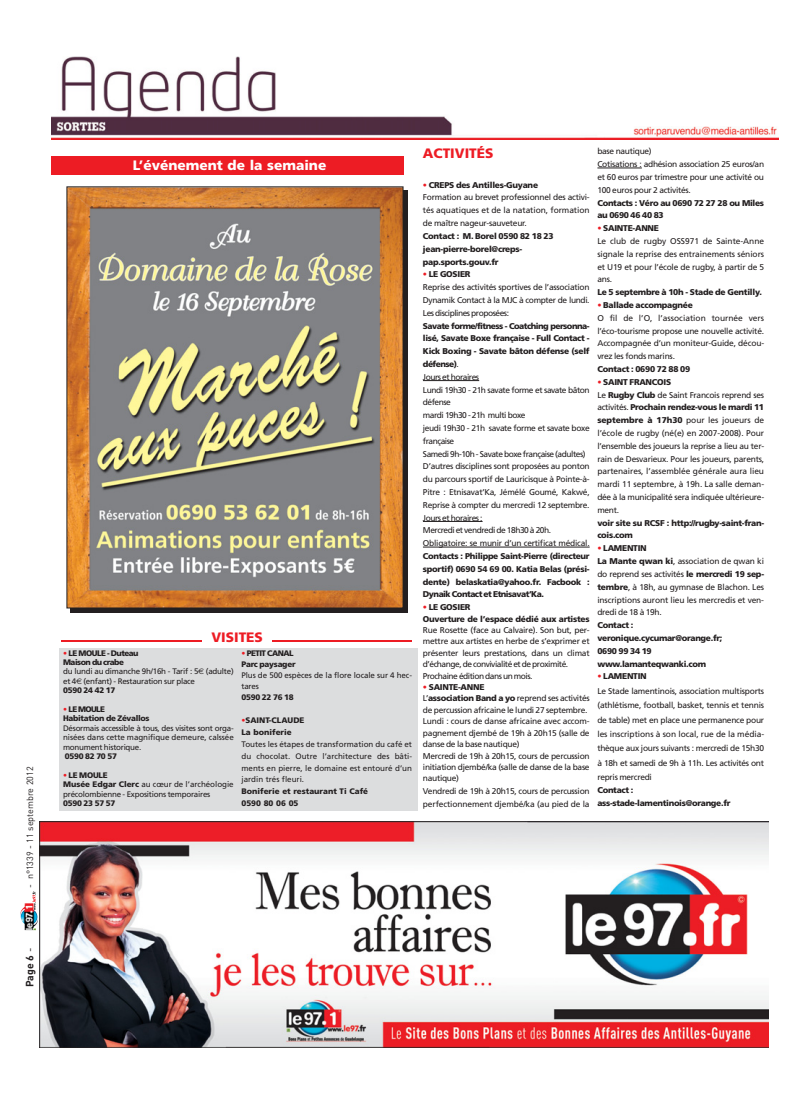
<style>
.page{position:relative;width:794px;height:1106px;background:#fff}
.page>*{position:absolute;margin:0;border:0;box-sizing:border-box;transform-origin:0 0}
.t1{font:900 13.7px "Frutiger";color:#fff}
.t2{font:900 13.7px "Frutiger";color:#ed1c24}
.t3{font:700 10.5px "DIN";color:#231f20}
.t4{font:9px "DIN";color:#231f20}
.t5{font:8.4px/12.8px "Frutiger";letter-spacing:-.03em;color:#231f20}
.t6{font:900 8.4px/12.8px "Frutiger";letter-spacing:-.035em;color:#231f20}
.t7{font:8.4px/12.8px "Frutiger";letter-spacing:-.01em;color:#231f20}
.t8{font:8px/11.8px "Frutiger";letter-spacing:-.01em;color:#231f20;text-align:justify}
.t9{font:8px/9.4px "Frutiger";letter-spacing:-.03em;color:#231f20}
.t10{font:900 8px/9.4px "Frutiger";letter-spacing:-.03em;color:#231f20}
.t11{font:900 8px/11.8px "Frutiger";color:#231f20}
.s1{font-weight:400}
.s2{font-weight:700;color:#ed1c24}
.s3{font-weight:900}
.s4{font-family:"Euro Sans"}
.s5{font-weight:900;color:#ed1c24}
.s6{color:#ed1c24}
</style>
<div class="page">
<img style="left:20px;top:903px;width:18px;height:27px">
<svg style="left:32px;top:891px;width:4px;height:19px"></svg>
<img style="left:40px;top:821px;width:728px;height:226px">
<div style="left:60px;top:648px;width:358px;height:162px;background:#dcddde"></div>
<img style="left:52px;top:57px;width:726px;height:83px">
<hr style="left:423px;top:380px;width:56px;height:1px;background:#231f20">
<hr style="left:423px;top:521px;width:59px;height:1px;background:#231f20">
<hr style="left:423px;top:547px;width:166px;height:1px;background:#231f20">
<hr style="left:597px;top:168px;width:45px;height:1px;background:#231f20">
<div style="left:51px;top:156px;width:352px;height:19px;background:#ed1c24"></div>
<hr style="left:62px;top:640px;width:350px;height:2px;background:#ed1c24">
<div style="left:202px;top:631px;width:70px;height:16px;background:#fff"></div>
<svg style="left:70px;top:190px;width:337px;height:423px;background:#4c3424"></svg>
<img style="left:68px;top:188px;width:333px;height:418px">
<p class="t4" style="left:27px;top:888px;width:123px;rotate:-90deg">- n°1339 - 11 septembre 2012</p>
<p class="t3" style="left:26px;top:987px;width:41px;rotate:-90deg">Page 6 <span class="s1">-</span></p>
<h1 class="t1" style="left:133px;top:160px;width:195px">L’événement de la semaine</h1>
<h1 class="t2" style="left:211px;top:631px;width:53px">VISITES</h1>
<p class="t9" style="left:63px;top:648px;width:172px"><span class="s2">•</span> <span class="s3">LE MOULE - Duteau<br>Maison du crabe<br></span>du lundi au dimanche 9h/16h - Tarif : 5<span class="s4">€</span> (adulte) et 4<span class="s4">€</span> (enfant) - Restauration sur place<br><span class="s3">0590 24 42 17</span></p>
<p class="t10" style="left:63px;top:705px;width:88px"><span class="s2">•</span> LE MOULE<br>Habitation de Zévallos</p>
<p class="t8" style="left:63px;top:724px;width:172px;line-height:9.4px">Désormais accessible à tous, des visites sont orga&shy;nisées dans cette magnifique demeure, calssée monument historique.</p>
<p class="t10" style="left:65px;top:752px;width:54px">0590 82 70 57</p>
<p class="t9" style="left:63px;top:771px;width:172px"><span class="s2">•</span> <span class="s3">LE MOULE<br>Musée Edgar Clerc</span> au cœur de l’archéologie précolombienne - Expositions temporaires</p>
<p class="t10" style="left:63px;top:799px;width:54px">0590 23 57 57</p>
<p class="t10" style="left:241px;top:647px;width:56px;line-height:11.2px"><span class="s2">•</span> PETIT CANAL<br>Parc paysager</p>
<p class="t8" style="left:241px;top:670px;width:172px;line-height:11.2px">Plus de 500 espèces de la flore locale sur 4 hec&shy;tares</p>
<p class="t10" style="left:241px;top:693px;width:54px">0590 22 76 18</p>
<p class="t11" style="left:241px;top:715px;width:64px"><span class="s2">•</span>SAINT-CLAUDE<br>La boniferie</p>
<p class="t8" style="left:241px;top:739px;width:172px">Toutes les étapes de transformation du café et du chocolat. Outre l’architecture des bâti&shy;ments en pierre, le domaine est entouré d’un jardin trés fleuri.</p>
<p class="t11" style="left:241px;top:786px;width:128px">Boniferie et restaurant Ti Café<br>0590 80 06 05</p>
<h1 class="t2" style="left:423px;top:148px;width:72px">ACTIVITÉS</h1>
<p class="t5" style="left:423px;top:179px;width:168px"><span class="s5">•</span> <span class="s3">CREPS des Antilles-Guyane<br></span>Formation au brevet professionnel des activi&shy;tés aquatiques et de la natation, formation de maître nageur-sauveteur.</p>
<p class="t6" style="left:423px;top:230px;width:132px">Contact : M. Borel 0590 82 18 23 jean-pierre-borel@creps&shy;pap.sports.gouv.fr</p>
<p class="t5" style="left:423px;top:269px;width:168px"><span class="s5">•</span> <span class="s3">LE GOSIER<br></span>Reprise des activités sportives de l’association Dynamik Contact à la MJC à compter de lundi.<br>Les disciplines proposées:</p>
<p class="t5" style="left:423px;top:320px;width:168px"><span class="s3">Savate forme/fitness - Coatching personna&shy;lisé, Savate Boxe française - Full Contact - Kick Boxing - Savate bâton défense (self défense)</span>.<br>Jours et horaires<br>Lundi 19h30 - 21h savate forme et savate bâton défense<br>mardi 19h30 - 21h multi boxe<br>jeudi 19h30 - 21h savate forme et savate boxe française<br>Samedi 9h-10h - Savate boxe française (adultes)<br>D’autres disciplines sont proposées au ponton du parcours sportif de Lauricisque à Pointe-à-Pitre : Etnisavat’Ka, Jémélé Goumé, Kakwé, Reprise à compter du mercredi 12 septembre.<br>Jours et horaires :<br>Mercredi et vendredi de 18h30 à 20h.<br>Obligatoire: se munir d’un certificat médical.</p>
<p class="t6" style="left:423px;top:550px;width:168px;text-align:justify">Contacts : Philippe Saint-Pierre (directeur sportif) 0690 54 69 00. Katia Belas (prési&shy;dente) belaskatia@yahoo.fr. Facbook :<br>Dynaik Contact et Etnisavat’Ka.</p>
<p class="t6" style="left:423px;top:602px;width:168px;line-height:11.4px"><span class="s6">•</span> LE GOSIER<br>Ouverture de l’espace dédié aux artistes</p>
<p class="t5" style="left:423px;top:625px;width:168px;line-height:11.4px">Rue Rosette (face au Calvaire). Son but, per&shy;mettre aux artistes en herbe de s’exprimer et présenter leurs prestations, dans un climat d’échange, de convivialité et de proximité.<br>Prochaine édition dans un mois.</p>
<p class="t5" style="left:423px;top:682px;width:168px;line-height:11.4px"><span class="s5">•</span> <span class="s3">SAINTE-ANNE<br></span>L’<span class="s3">association Band a yo</span> reprend ses activités de percussion africaine le lundi 27 septembre.<br>Lundi : cours de danse africaine avec accom&shy;pagnement djembé de 19h à 20h15 (salle de danse de la base nautique)<br>Mercredi de 19h à 20h15, cours de percussion initiation djembé/ka (salle de danse de la base nautique)</p>
<p class="t5" style="left:423px;top:785px;width:168px">Vendredi de 19h à 20h15, cours de percussion perfectionnement djembé/ka (au pied de la</p>
<p class="t5" style="left:597px;top:146px;width:168px">base nautique)<br>Cotisations : adhésion association 25 euros/an et 60 euros par trimestre pour une activité ou 100 euros pour 2 activités.</p>
<p class="t6" style="left:597px;top:197px;width:168px">Contacts : Véro au 0690 72 27 28 ou Miles au 0690 46 40 83</p>
<p class="t7" style="left:597px;top:222px;width:168px"><span class="s5">•</span> <span class="s3">SAINTE-ANNE<br></span>Le club de rugby OSS971 de Sainte-Anne signale la reprise des entrainements séniors et U19 et pour l’école de rugby, à partir de 5 ans.</p>
<p class="t6" style="left:597px;top:286px;width:166px">Le 5 septembre à 10h - Stade de Gentilly.</p>
<p class="t5" style="left:597px;top:299px;width:168px"><span class="s5">•</span> <span class="s3">Ballade accompagnée<br></span>O fil de l’O, l’association tournée vers l’éco-tourisme propose une nouvelle activité.<br>Accompagnée d’un moniteur-Guide, décou&shy;vrez les fonds marins.</p>
<p class="t6" style="left:597px;top:363px;width:94px">Contact : 0690 72 88 09</p>
<p class="t5" style="left:597px;top:376px;width:168px"><span class="s5">•</span> <span class="s3">SAINT FRANCOIS<br></span>Le <span class="s3">Rugby Club</span> de Saint Francois reprend ses activités. <span class="s3">Prochain rendez-vous le mardi 11 septembre à 17h30</span> pour les joueurs de l’école de rugby (né(e) en 2007-2008). Pour l’ensemble des joueurs la reprise a lieu au ter&shy;rain de Desvarieux. Pour les joueurs, parents, partenaires, l’assemblée générale aura lieu mardi 11 septembre, à 19h. La salle deman&shy;dée à la municipalité sera indiquée ultérieure&shy;ment.</p>
<p class="t6" style="left:597px;top:517px;width:168px">voir site su RCSF : http://rugby-saint-fran&shy;cois.com</p>
<p class="t5" style="left:597px;top:542px;width:168px"><span class="s5">•</span> <span class="s3">LAMENTIN<br>La Mante qwan ki</span>, association de qwan ki do reprend ses activités <span class="s3">le mercredi 19 sep&shy;tembre</span>, à 18h, au gymnase de Blachon. Les inscriptions auront lieu les mercredis et ven&shy;dredi de 18 à 19h.</p>
<p class="t6" style="left:597px;top:619px;width:126px">Contact : veronique.cycumar@orange.fr;<br>0690 99 34 19 www.lamanteqwanki.com</p>
<p class="t5" style="left:597px;top:670px;width:168px;line-height:14.4px"><span class="s5">•</span> <span class="s3">LAMENTIN<br></span>Le Stade lamentinois, association multisports (athlétisme, football, basket, tennis et tennis de table) met en place une permanence pour les inscriptions à son local, rue de la média&shy;thèque aux jours suivants : mercredi de 15h30 à 18h et samedi de 9h à 11h. Les activités ont repris mercredi</p>
<p class="t6" style="left:597px;top:784px;width:135px">Contact : ass-stade-lamentinois@orange.fr</p>
</div>
